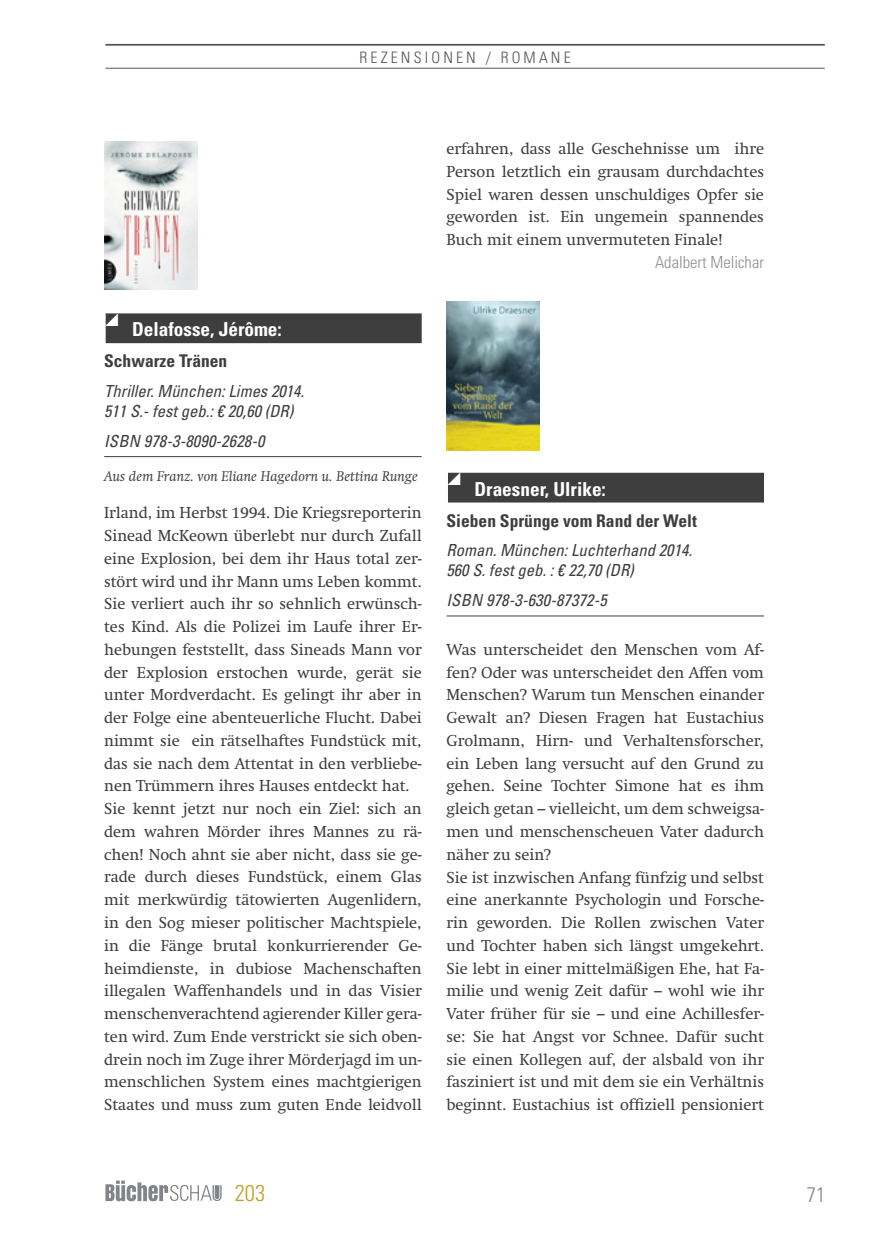
<style>
.page{position:relative;width:893px;height:1241px;background:#fff}
.page>*{position:absolute;margin:0;border:0;box-sizing:border-box;transform-origin:0 0}
.t1{font:300 condensed 22.75px "Univers LT Std";color:#be9e30}
.t2{font:300 condensed 21px "Univers LT Std";color:#828487}
.t3{font:700 condensed 19.25px "Univers LT Std";color:#fff}
.t4{font:700 condensed 17.5px "Univers LT Std";color:#3e3e3f}
.t5{font:italic condensed 16.62px/19.9px "Univers LT Std";color:#3e3e3f}
.t6{font:300 condensed 16.62px "Univers LT Std";color:#8d8f92}
.t7{font:15.75px/22.8px "Swift";color:#3e3e3f}
.t8{font:300 condensed 15.75px "Univers LT Std";letter-spacing:.2em;color:#545557}
.t9{font:italic 14px "Swift";letter-spacing:.01em;color:#3e3e3f}
</style>
<div class="page">
<svg style="left:105px;top:1180px;width:117px;height:20px"></svg>
<hr style="left:105px;top:44px;width:720px;height:2px;background:#545557">
<hr style="left:105px;top:68px;width:720px;height:1px;background:#545557">
<div style="left:106px;top:313px;width:316px;height:30px;background:#3e3e3f"></div>
<hr style="left:104px;top:456px;width:318px;height:1px;background:#3e3e3f">
<img style="left:104px;top:142px;width:94px;height:148px">
<div style="left:448px;top:472px;width:316px;height:30px;background:#3e3e3f"></div>
<hr style="left:446px;top:615px;width:318px;height:1px;background:#3e3e3f">
<img style="left:446px;top:301px;width:94px;height:149px">
<svg style="left:105px;top:313px;width:13px;height:12px"></svg>
<svg style="left:448px;top:472px;width:12px;height:1px"></svg>
<p class="t8" style="left:359px;top:48px;width:213px">REZENSIONEN / ROMANE</p>
<p class="t3" style="left:132px;top:317px;width:151px">Delafosse, Jérôme:</p>
<p class="t4" style="left:104px;top:350px;width:125px">Schwarze Tränen</p>
<p class="t5" style="left:104px;top:381px;width:202px">Thriller. München: Limes 2014.<br>511 S.- fest geb.: € 20,60 (DR)</p>
<p class="t5" style="left:104px;top:431px;width:162px">ISBN 978-3-8090-2628-0</p>
<p class="t9" style="left:104px;top:467px;width:315px">Aus dem Franz. von Eliane Hagedorn u. Bettina Runge</p>
<p class="t7" style="left:104px;top:501px;width:319px">Irland, im Herbst 1994. Die Kriegsreporterin Sinead McKeown überlebt nur durch Zufall eine Explosion, bei dem ihr Haus total zer&shy;stört wird und ihr Mann ums Leben kommt.<br>Sie verliert auch ihr so sehnlich erwünsch&shy;tes Kind. Als die Polizei im Laufe ihrer Er&shy;hebungen feststellt, dass Sineads Mann vor der Explosion erstochen wurde, gerät sie unter Mordverdacht. Es gelingt ihr aber in der Folge eine abenteuerliche Flucht. Dabei nimmt sie ein rätselhaftes Fundstück mit, das sie nach dem Attentat in den verbliebe&shy;nen Trümmern ihres Hauses entdeckt hat.<br>Sie kennt jetzt nur noch ein Ziel: sich an dem wahren Mörder ihres Mannes zu rä&shy;chen! Noch ahnt sie aber nicht, dass sie ge&shy;rade durch dieses Fundstück, einem Glas mit merkwürdig tätowierten Augenlidern, in den Sog mieser politischer Machtspiele, in die Fänge brutal konkurrierender Ge&shy;heimdienste, in dubiose Machenschaften illegalen Waffenhandels und in das Visier menschenverachtend agierender Killer gera&shy;ten wird. Zum Ende verstrickt sie sich oben&shy;drein noch im Zuge ihrer Mörderjagd im un&shy;menschlichen System eines machtgierigen Staates und muss zum guten Ende leidvoll</p>
<p class="t7" style="left:446px;top:137px;width:319px;text-align:justify">erfahren, dass alle Geschehnisse um ihre Person letztlich ein grausam durchdachtes Spiel waren dessen unschuldiges Opfer sie geworden ist. Ein ungemein spannendes Buch mit einem unvermuteten Finale!</p>
<p class="t6" style="left:655px;top:252px;width:110px">Adalbert Melichar</p>
<p class="t3" style="left:474px;top:477px;width:133px">Draesner, Ulrike:</p>
<p class="t4" style="left:446px;top:509px;width:252px">Sieben Sprünge vom Rand der Welt</p>
<p class="t5" style="left:446px;top:540px;width:247px">Roman. München: Luchterhand 2014.<br>560 S. fest geb. : € 22,70 (DR)</p>
<p class="t5" style="left:446px;top:590px;width:162px">ISBN 978-3-630-87372-5</p>
<p class="t7" style="left:446px;top:638px;width:319px">Was unterscheidet den Menschen vom Af&shy;fen? Oder was unterscheidet den Affen vom Menschen? Warum tun Menschen einander Gewalt an? Diesen Fragen hat Eustachius Grolmann, Hirn- und Verhaltensforscher, ein Leben lang versucht auf den Grund zu gehen. Seine Tochter Simone hat es ihm gleich getan – vielleicht, um dem schweigsa&shy;men und menschenscheuen Vater dadurch näher zu sein?<br>Sie ist inzwischen Anfang fünfzig und selbst eine anerkannte Psychologin und Forsche&shy;rin geworden. Die Rollen zwischen Vater und Tochter haben sich längst umgekehrt.<br>Sie lebt in einer mittelmäßigen Ehe, hat Fa&shy;milie und wenig Zeit dafür – wohl wie ihr Vater früher für sie – und eine Achillesfer&shy;se: Sie hat Angst vor Schnee. Dafür sucht sie einen Kollegen auf, der alsbald von ihr fasziniert ist und mit dem sie ein Verhältnis beginnt. Eustachius ist offiziell pensioniert</p>
<h1 class="t1" style="left:235px;top:1179px;width:32px">203</h1>
<h2 class="t2" style="left:807px;top:1181px;width:20px">71</h2>
</div>
